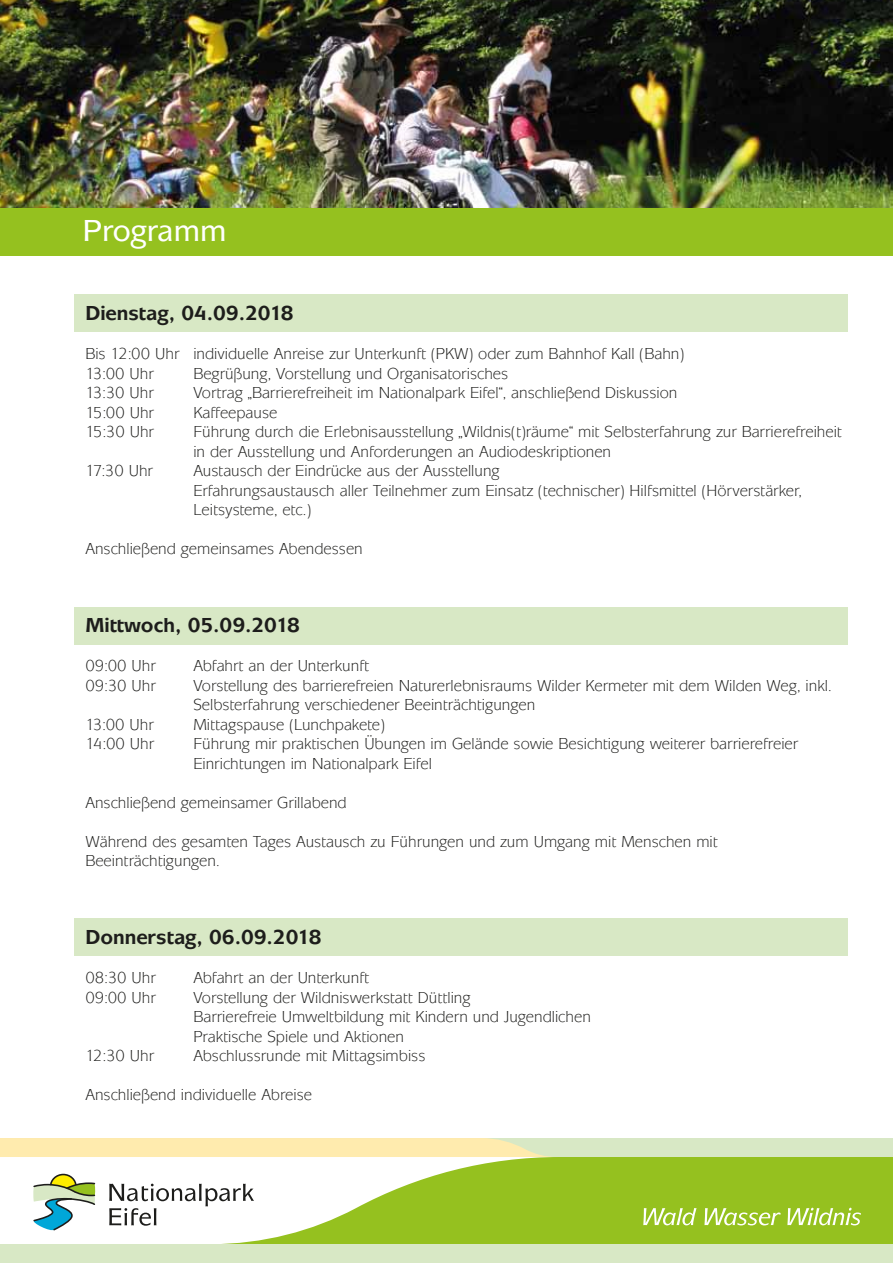
<style>
.page{position:relative;width:893px;height:1263px;background:#fff}
.page>*{position:absolute;margin:0;border:0;box-sizing:border-box;transform-origin:0 0}
.t1{font:500 31.5px "ITC Mixage";color:#fff}
.t2{font:700 21px "ITC Mixage";color:#1d1d1b}
.t3{font:16.5px/19.5px "ITC Mixage";color:#1d1d1b}
</style>
<div class="page">
<div style="left:0;top:207px;width:893px;height:48px;background:#95c11f"></div>
<svg style="left:222px;top:1157px;width:671px;height:87px;fill:#95c11f"></svg>
<svg style="left:109px;top:1184px;width:145px;height:42px"></svg>
<svg style="left:33px;top:1173px;width:63px;height:58px"></svg>
<svg style="left:643px;top:1208px;width:54px;height:17px"></svg>
<svg style="left:704px;top:1208px;width:77px;height:17px"></svg>
<svg style="left:787px;top:1208px;width:74px;height:17px"></svg>
<div style="left:0;top:1138px;width:893px;height:19px;background:#d8e8c5"></div>
<div style="left:0;top:1138px;width:551px;height:19px;background:#ffebae"></div>
<div style="left:0;top:1244px;width:893px;height:19px;background:#d8e8c5"></div>
<div style="left:75px;top:295px;width:773px;height:37px;background:#d8e8c5"></div>
<div style="left:75px;top:607px;width:773px;height:38px;background:#d8e8c5"></div>
<div style="left:75px;top:918px;width:773px;height:38px;background:#d8e8c5"></div>
<img style="left:0;top:0;width:893px;height:208px">
<h1 class="t1" style="left:83px;top:212px;width:145px">Programm</h1>
<p class="t2" style="left:85px;top:301px;width:210px">Dienstag, 04.09.2018</p>
<p class="t3" style="left:85px;top:344px;width:600px">Bis 12:00 Uhr individuelle Anreise zur Unterkunft (PKW) oder zum Bahnhof Kall (Bahn)<br>13:00 Uhr</p>
<p class="t3" style="left:193px;top:364px;width:316px">Begrüßung, Vorstellung und Organisatorisches</p>
<p class="t3" style="left:85px;top:383px;width:70px">13:30 Uhr</p>
<p class="t3" style="left:193px;top:383px;width:485px">Vortrag „Barrierefreiheit im Nationalpark Eifel“, anschließend Diskussion</p>
<p class="t3" style="left:85px;top:403px;width:70px">15:00 Uhr</p>
<p class="t3" style="left:193px;top:403px;width:86px">Kaffeepause</p>
<p class="t3" style="left:85px;top:422px;width:70px">15:30 Uhr</p>
<p class="t3" style="left:193px;top:422px;width:650px">Führung durch die Erlebnisausstellung „Wildnis(t)räume“ mit Selbsterfahrung zur Barrierefreiheit in der Ausstellung und Anforderungen an Audiodeskriptionen</p>
<p class="t3" style="left:85px;top:461px;width:69px">17:30 Uhr</p>
<p class="t3" style="left:193px;top:461px;width:610px">Austausch der Eindrücke aus der Ausstellung<br>Erfahrungsaustausch aller Teilnehmer zum Einsatz (technischer) Hilfsmittel (Hörverstärker,<br>Leitsysteme, etc.)</p>
<p class="t3" style="left:85px;top:539px;width:279px">Anschließend gemeinsames Abendessen</p>
<p class="t2" style="left:85px;top:613px;width:216px">Mittwoch, 05.09.2018</p>
<p class="t3" style="left:85px;top:656px;width:72px">09:00 Uhr</p>
<p class="t3" style="left:193px;top:656px;width:177px">Abfahrt an der Unterkunft</p>
<p class="t3" style="left:85px;top:676px;width:72px">09:30 Uhr</p>
<p class="t3" style="left:193px;top:676px;width:640px">Vorstellung des barrierefreien Naturerlebnisraums Wilder Kermeter mit dem Wilden Weg, inkl.<br>Selbsterfahrung verschiedener Beeinträchtigungen</p>
<p class="t3" style="left:85px;top:715px;width:70px">13:00 Uhr</p>
<p class="t3" style="left:193px;top:715px;width:193px">Mittagspause (Lunchpakete)</p>
<p class="t3" style="left:85px;top:734px;width:70px">14:00 Uhr</p>
<p class="t3" style="left:193px;top:734px;width:606px">Führung mir praktischen Übungen im Gelände sowie Besichtigung weiterer barrierefreier<br>Einrichtungen im Nationalpark Eifel</p>
<p class="t3" style="left:85px;top:793px;width:263px">Anschließend gemeinsamer Grillabend</p>
<p class="t3" style="left:85px;top:832px;width:634px">Während des gesamten Tages Austausch zu Führungen und zum Umgang mit Menschen mit<br>Beeinträchtigungen.</p>
<p class="t2" style="left:85px;top:925px;width:238px">Donnerstag, 06.09.2018</p>
<p class="t3" style="left:85px;top:968px;width:72px">08:30 Uhr</p>
<p class="t3" style="left:193px;top:968px;width:177px">Abfahrt an der Unterkunft</p>
<p class="t3" style="left:85px;top:988px;width:72px">09:00 Uhr</p>
<p class="t3" style="left:193px;top:988px;width:399px">Vorstellung der Wildniswerkstatt Düttling<br>Barrierefreie Umweltbildung mit Kindern und Jugendlichen<br>Praktische Spiele und Aktionen</p>
<p class="t3" style="left:85px;top:1046px;width:70px">12:30 Uhr</p>
<p class="t3" style="left:193px;top:1046px;width:234px">Abschlussrunde mit Mittagsimbiss</p>
<p class="t3" style="left:85px;top:1085px;width:228px">Anschließend individuelle Abreise</p>
</div>
